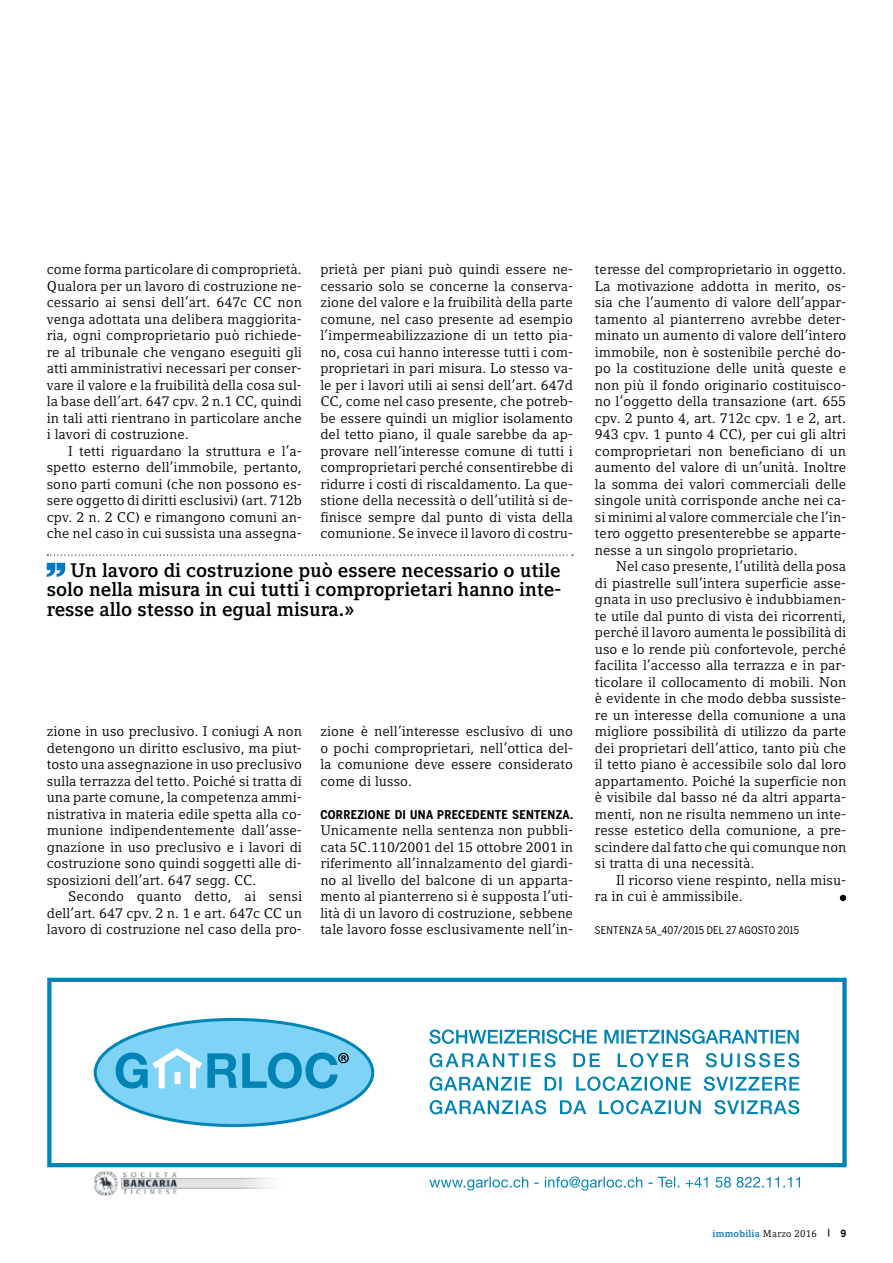
<style>
.page{position:relative;width:893px;height:1263px;background:#fff}
.page>*{position:absolute;margin:0;border:0;box-sizing:border-box;transform-origin:0 0}
.t1{font:700 19.5px/19.5px "Compatil Letter LT Pro";color:#000;text-align:justify}
.t2{font:13.95px/16.5px "Compatil Letter LT Pro";letter-spacing:.005em;color:#000;text-align:justify}
.t3{font:700 12px "Benton Sans Cond";letter-spacing:.025em;color:#000}
.t4{font:10.5px "Benton Sans Cond";letter-spacing:.025em;color:#000}
.t5{font:700 9.75px "Compatil Letter LT Pro";letter-spacing:.025em;color:#0079c1}
.s1{font-weight:400;color:#000}
.s2{color:#000}
.s3{font-family:"Benton Sans Cond";color:#000}
</style>
<div class="page">
<div style="left:47px;top:978px;width:800px;height:189px;border:4px solid #0084b6"></div>
<svg style="left:430px;top:1100px;width:369px;height:14px"></svg>
<svg style="left:430px;top:1076px;width:369px;height:15px"></svg>
<svg style="left:430px;top:1053px;width:369px;height:14px"></svg>
<svg style="left:429px;top:1029px;width:370px;height:15px"></svg>
<div style="left:95px;top:1019px;width:278px;height:106px;background:#7ed3f7;border-radius:50%"></div>
<div style="left:94px;top:1018px;width:280px;height:109px;border:3px solid #0084b6;border-radius:50%"></div>
<svg style="left:116px;top:1043px;width:233px;height:46px"></svg>
<img style="left:94px;top:1171px;width:180px;height:25px">
<svg style="left:429px;top:1176px;width:371px;height:14px"></svg>
<svg style="left:840px;top:895px;width:6px;height:6px"></svg>
<svg style="left:47px;top:554px;width:526px;height:2px"></svg>
<svg style="left:47px;top:563px;width:18px;height:14px"></svg>
<p class="t2" style="left:47px;top:261px;width:257px">come forma particolare di comproprietà.<br>Qualora per un lavoro di costruzione ne&shy;cessario ai sensi dell’art. 647c CC non venga adottata una delibera maggiorita&shy;ria, ogni comproprietario può richiede&shy;re al tribunale che vengano eseguiti gli atti amministrativi necessari per conser&shy;vare il valore e la fruibilità della cosa sul&shy;la base dell’art. 647 cpv. 2 n.1 CC, quindi in tali atti rientrano in particolare anche i lavori di costruzione.</p>
<p class="t2" style="left:47px;top:443px;width:257px;text-indent:21px">I tetti riguardano la struttura e l’a&shy;spetto esterno dell’immobile, pertanto, sono parti comuni (che non possono es&shy;sere oggetto di diritti esclusivi) (art. 712b cpv. 2 n. 2 CC) e rimangono comuni an&shy;che nel caso in cui sussista una assegna-</p>
<p class="t2" style="left:320px;top:261px;width:254px">prietà per piani può quindi essere ne&shy;cessario solo se concerne la conserva&shy;zione del valore e la fruibilità della parte comune, nel caso presente ad esempio l’impermeabilizzazione di un tetto pia&shy;no, cosa cui hanno interesse tutti i com&shy;proprietari in pari misura. Lo stesso va&shy;le per i lavori utili ai sensi dell’art. 647d CC, come nel caso presente, che potreb&shy;be essere quindi un miglior isolamento del tetto piano, il quale sarebbe da ap&shy;provare nell’interesse comune di tutti i comproprietari perché consentirebbe di ridurre i costi di riscaldamento. La que&shy;stione della necessità o dell’utilità si de&shy;finisce sempre dal punto di vista della comunione. Se invece il lavoro di costru-</p>
<h1 class="t1" style="left:47px;top:561px;width:516px;text-indent:24px">Un lavoro di costruzione può essere necessario o utile solo nella misura in cui tutti i comproprietari hanno inte&shy;resse allo stesso in egual misura.»</h1>
<p class="t2" style="left:47px;top:723px;width:257px">zione in uso preclusivo. I coniugi A non detengono un diritto esclusivo, ma piut&shy;tosto una assegnazione in uso preclusivo sulla terrazza del tetto. Poiché si tratta di una parte comune, la competenza ammi&shy;nistrativa in materia edile spetta alla co&shy;munione indipendentemente dall’asse&shy;gnazione in uso preclusivo e i lavori di costruzione sono quindi soggetti alle di&shy;sposizioni dell’art. 647 segg. CC.</p>
<p class="t2" style="left:47px;top:888px;width:257px;text-indent:21px">Secondo quanto detto, ai sensi dell’art. 647 cpv. 2 n. 1 e art. 647c CC un lavoro di costruzione nel caso della pro-</p>
<p class="t2" style="left:320px;top:723px;width:254px">zione è nell’interesse esclusivo di uno o pochi comproprietari, nell’ottica del&shy;la comunione deve essere considerato come di lusso.</p>
<p class="t3" style="left:320px;top:807px;width:254px">CORREZIONE DI UNA PRECEDENTE SENTENZA.</p>
<p class="t2" style="left:320px;top:822px;width:254px">Unicamente nella sentenza non pubbli&shy;cata 5C.110/2001 del 15 ottobre 2001 in riferimento all’innalzamento del giardi&shy;no al livello del balcone di un apparta&shy;mento al pianterreno si è supposta l’uti&shy;lità di un lavoro di costruzione, sebbene tale lavoro fosse esclusivamente nell’in-</p>
<p class="t2" style="left:595px;top:261px;width:253px">teresse del comproprietario in oggetto.<br>La motivazione addotta in merito, os&shy;sia che l’aumento di valore dell’appar&shy;tamento al pianterreno avrebbe deter&shy;minato un aumento di valore dell’intero immobile, non è sostenibile perché do&shy;po la costituzione delle unità queste e non più il fondo originario costituisco&shy;no l’oggetto della transazione (art. 655 cpv. 2 punto 4, art. 712c cpv. 1 e 2, art.<br>943 cpv. 1 punto 4 CC), per cui gli altri comproprietari non beneficiano di un aumento del valore di un’unità. Inoltre la somma dei valori commerciali delle singole unità corrisponde anche nei ca&shy;si minimi al valore commerciale che l’in&shy;tero oggetto presenterebbe se apparte&shy;nesse a un singolo proprietario.</p>
<p class="t2" style="left:595px;top:558px;width:253px;text-indent:21px">Nel caso presente, l’utilità della posa di piastrelle sull’intera superficie asse&shy;gnata in uso preclusivo è indubbiamen&shy;te utile dal punto di vista dei ricorrenti, perché il lavoro aumenta le possibilità di uso e lo rende più confortevole, perché facilita l’accesso alla terrazza e in par&shy;ticolare il collocamento di mobili. Non è evidente in che modo debba sussiste&shy;re un interesse della comunione a una migliore possibilità di utilizzo da parte dei proprietari dell’attico, tanto più che il tetto piano è accessibile solo dal loro appartamento. Poiché la superficie non è visibile dal basso né da altri apparta&shy;menti, non ne risulta nemmeno un inte&shy;resse estetico della comunione, a pre&shy;scindere dal fatto che qui comunque non si tratta di una necessità.</p>
<p class="t2" style="left:595px;top:872px;width:253px;text-indent:21px">Il ricorso viene respinto, nella misu&shy;ra in cui è ammissibile.</p>
<p class="t4" style="left:595px;top:924px;width:13px">SENTENZA</p>
<p class="t4" style="left:645px;top:924px;width:68px">5A_407/2015 DEL</p>
<p class="t4" style="left:726px;top:924px;width:74px">27 AG OSTO 2015</p>
<p class="t5" style="left:713px;top:1227px;width:135px">immobilia <span class="s1">Marzo 2016</span> <span class="s2">|</span> <span class="s3">9</span></p>
</div>
